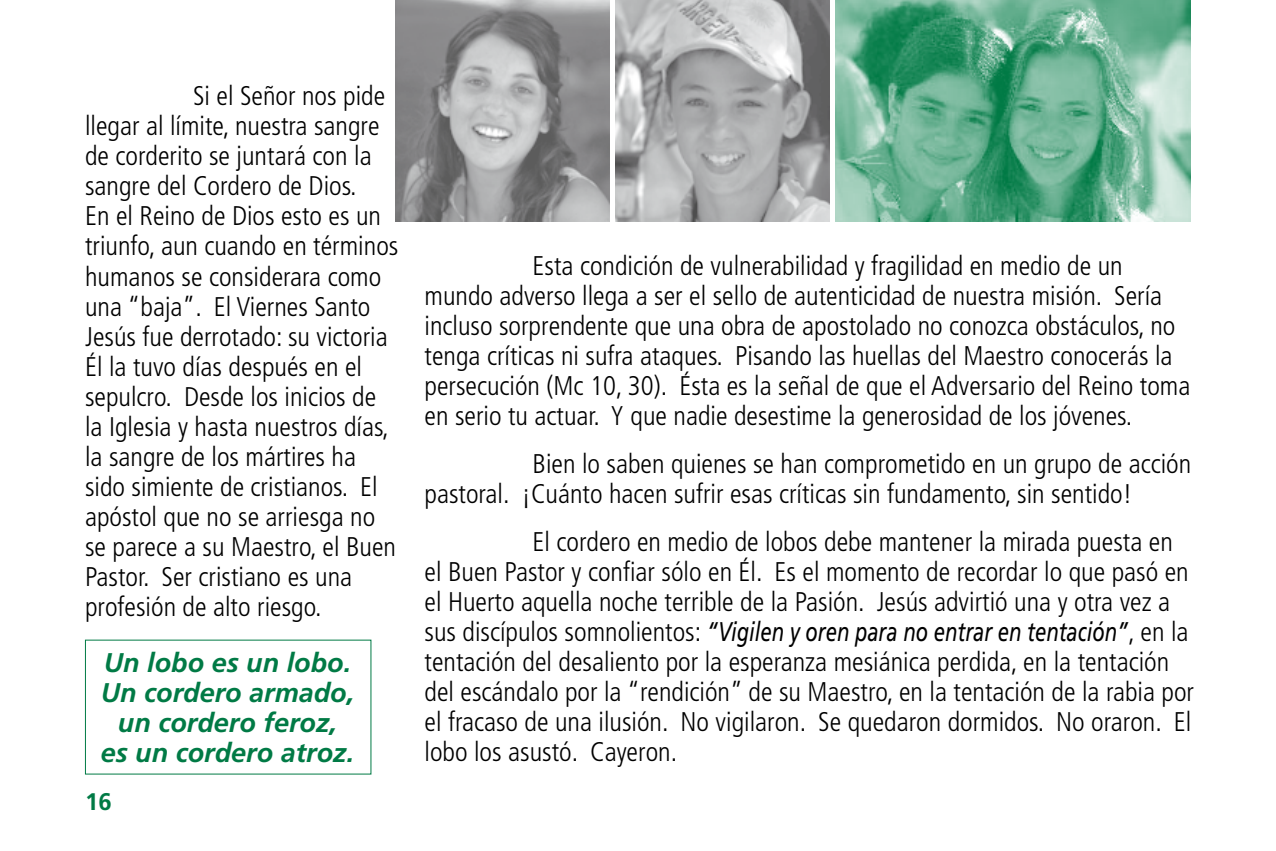
<style>
.page{position:relative;width:1276px;height:851px;background:#fff}
.page>*{position:absolute;margin:0;border:0;box-sizing:border-box;transform-origin:0 0}
.t1{font:300 condensed 27px/30px "Frutiger";color:#000}
.t2{font:italic 700 27px/30px "Frutiger";color:#007a45;text-align:center}
.t3{font:700 24px "Frutiger";color:#007a45}
.s1{font-weight:400;font-style:italic;font-stretch:normal}
</style>
<div class="page">
<img style="left:396px;top:0;width:214px;height:221px">
<img style="left:835px;top:0;width:356px;height:221px">
<img style="left:615px;top:0;width:214px;height:221px">
<p class="t1" style="left:85px;top:81px;width:315px;text-indent:108px">Si el Señor nos pide llegar al límite, nuestra sangre de corderito se juntará con la sangre del Cordero de Dios.<br>En el Reino de Dios esto es un triunfo, aun cuando en términos humanos se considerara como una “baja”. El Viernes Santo<br>Jesús fue derrotado: su victoria<br>Él la tuvo días después en el sepulcro. Desde los inicios de la Iglesia y hasta nuestros días, la sangre de los mártires ha sido simiente de cristianos. El apóstol que no se arriesga no se parece a su Maestro, el Buen<br>Pastor. Ser cristiano es una profesión de alto riesgo.</p>
<p class="t2" style="left:101px;top:647px;width:255px">Un lobo es un lobo.<br>Un cordero armado, un cordero feroz,<br>es un cordero atroz.</p>
<p class="t3" style="left:85px;top:787px;width:28px">16</p>
<p class="t1" style="left:424px;top:251px;width:767px;text-indent:108px">Esta condición de vulnerabilidad y fragilidad en medio de un mundo adverso llega a ser el sello de autenticidad de nuestra misión. Sería incluso sorprendente que una obra de apostolado no conozca obstáculos, no tenga críticas ni sufra ataques. Pisando las huellas del Maestro conocerás la persecución (Mc 10, 30). Ésta es la señal de que el Adversario del Reino toma en serio tu actuar. Y que nadie desestime la generosidad de los jóvenes.</p>
<p class="t1" style="left:424px;top:449px;width:768px;text-indent:108px">Bien lo saben quienes se han comprometido en un grupo de acción pastoral. ¡Cuánto hacen sufrir esas críticas sin fundamento, sin sentido!</p>
<p class="t1" style="left:424px;top:527px;width:771px;text-indent:108px">El cordero en medio de lobos debe mantener la mirada puesta en el Buen Pastor y confiar sólo en Él. Es el momento de recordar lo que pasó en el Huerto aquella noche terrible de la Pasión. Jesús advirtió una y otra vez a sus discípulos somnolientos: <span class="s1">“Vigilen y oren para no entrar en tentación”</span>, en la tentación del desaliento por la esperanza mesiánica perdida, en la tentación del escándalo por la “rendición” de su Maestro, en la tentación de la rabia por el fracaso de una ilusión. No vigilaron. Se quedaron dormidos. No oraron. El lobo los asustó. Cayeron.</p>
</div>
